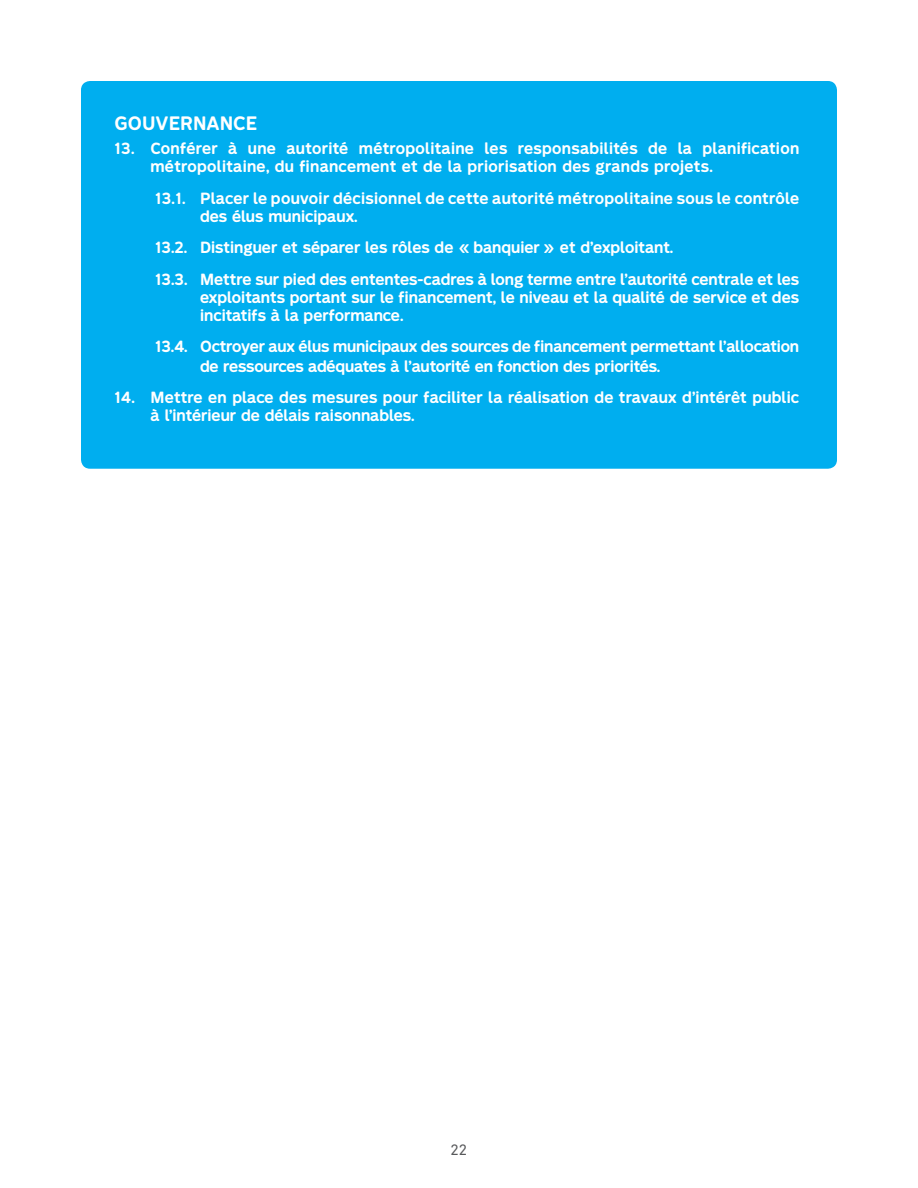
<style>
.page{position:relative;width:918px;height:1188px;background:#fff}
.page>*{position:absolute;margin:0;border:0;box-sizing:border-box;transform-origin:0 0}
.t1{font:700 18px "STM Montreal";color:#fff}
.t2{font:700 15px/18px "STM Montreal";color:#fff}
.t3{font:700 15px/18px "STM Montreal";letter-spacing:.02em;color:#fff}
.t4{font:15px "Akkurat";color:#58595b}
</style>
<div class="page">
<div style="left:81px;top:81px;width:756px;height:388px;background:#00aeef;border-radius:9px"></div>
<p class="t1" style="left:115px;top:111px;width:28px">Gouvernan</p>
<p class="t1" style="left:233px;top:111px;width:23px">ce</p>
<p class="t3" style="left:151px;top:139px;width:650px;text-indent:-36px">13. Conférer à une autorité métropolitaine les responsabilités de la planification métropolitaine, du financement et de la priorisation des grands projets.</p>
<p class="t3" style="left:200px;top:189px;width:601px;text-indent:-45px">13.1. Placer le pouvoir décisionnel de cette autorité métropolitaine sous le contrôle des élus municipaux.</p>
<p class="t2" style="left:155px;top:232px;width:646px;line-height:31.5px">13.2. Distinguer et séparer les rôles de « banquier » et d’exploitant.<br>13.3. Mettre sur pied des ententes-cadres à long terme entre l’autorité centrale et les</p>
<p class="t2" style="left:200px;top:288px;width:601px">exploitants portant sur le financement, le niveau et la qualité de service et des incitatifs à la performance.</p>
<p class="t2" style="left:200px;top:337px;width:601px;line-height:19.5px;text-indent:-45px">13.4. Octroyer aux élus municipaux des sources de financement permettant l’allocation de ressources adéquates à l’autorité en fonction des priorités.</p>
<p class="t2" style="left:151px;top:388px;width:650px;text-indent:-36px">14. Mettre en place des mesures pour faciliter la réalisation de travaux d’intérêt public à l’intérieur de délais raisonnables.</p>
<p class="t4" style="left:451px;top:1140px;width:18px">22</p>
</div>
